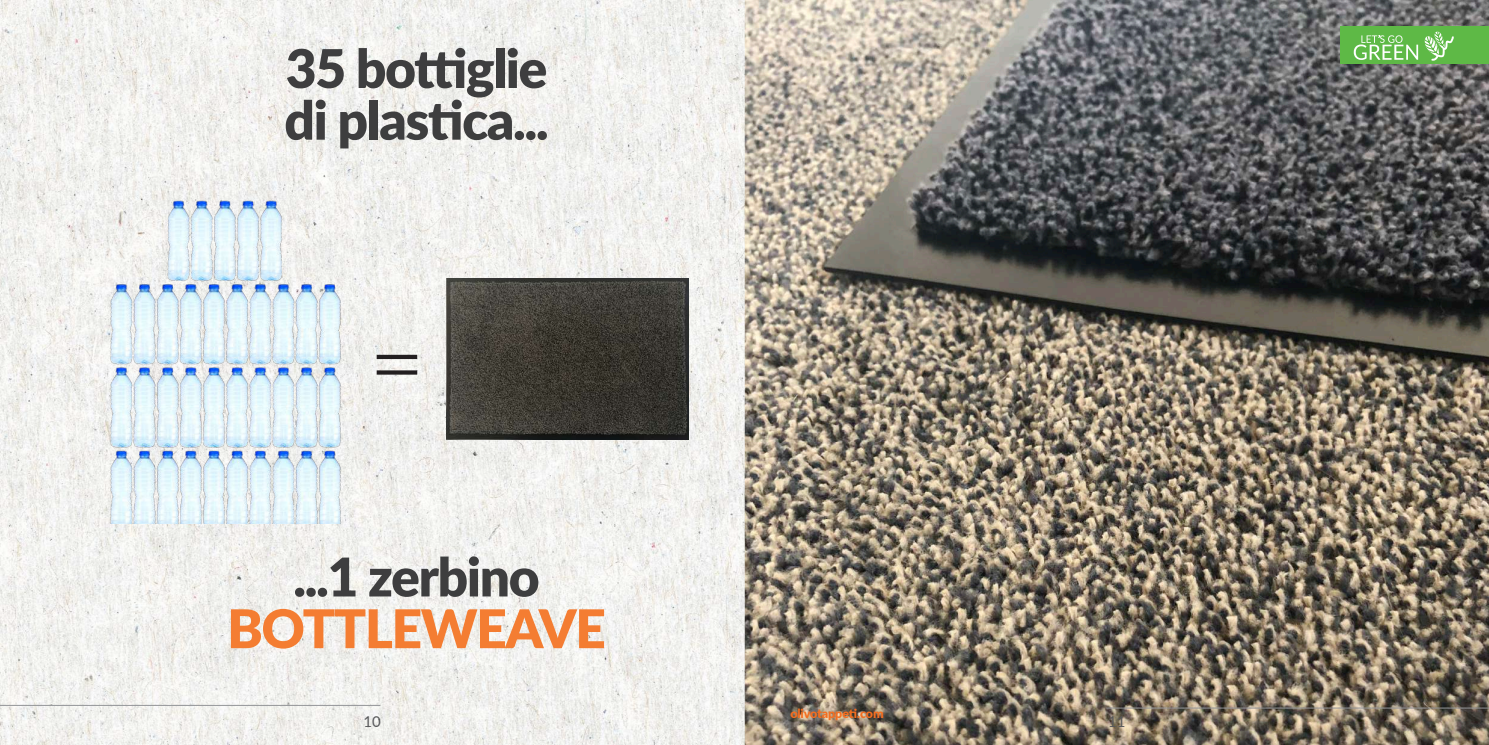
<style>
.page{position:relative;width:1489px;height:745px;background:#fff}
.page>*{position:absolute;margin:0;border:0;box-sizing:border-box;transform-origin:0 0}
.t1{font:85px "Minion Pro";color:#231f20}
.t2{font:900 53.25px/51.6px "Lato";letter-spacing:-.025em;color:#3e3e3f}
.t3{font:900 53.25px "Lato";letter-spacing:-.025em;color:#f47d32}
.t4{font:15px "Lato";color:#57585a}
.t5{font:900 12.5px "Lato";letter-spacing:-.01em;color:#f36e21}
</style>
<div class="page">
<img style="left:0;top:0;width:1488px;height:744px">
<hr style="left:0;top:704px;width:380px;height:1px;background:#939598">
<hr style="left:1106px;top:707px;width:382px;height:1px;background:#939598">
<div style="left:1340px;top:26px;width:148px;height:38px;background:#5eb946"></div>
<svg style="left:1353px;top:35px;width:64px;height:25px"></svg>
<svg style="left:1424px;top:31px;width:29px;height:30px"></svg>
<img style="left:104px;top:195px;width:247px;height:328px">
<img style="left:446px;top:278px;width:242px;height:161px">
<p class="t2" style="left:284px;top:40px;width:266px">35 bottiglie di plastica...</p>
<h1 class="t1" style="left:372px;top:302px;width:51px">=</h1>
<p class="t2" style="left:293px;top:548px;width:248px">...1 zerbino</p>
<p class="t3" style="left:227px;top:588px;width:380px">BOTTLEWEAVE</p>
<p class="t5" style="left:790px;top:704px;width:95px">olivotappeti.com</p>
<p class="t4" style="left:363px;top:710px;width:19px">10</p>
<p class="t4" style="left:1107px;top:710px;width:19px">11</p>
</div>
